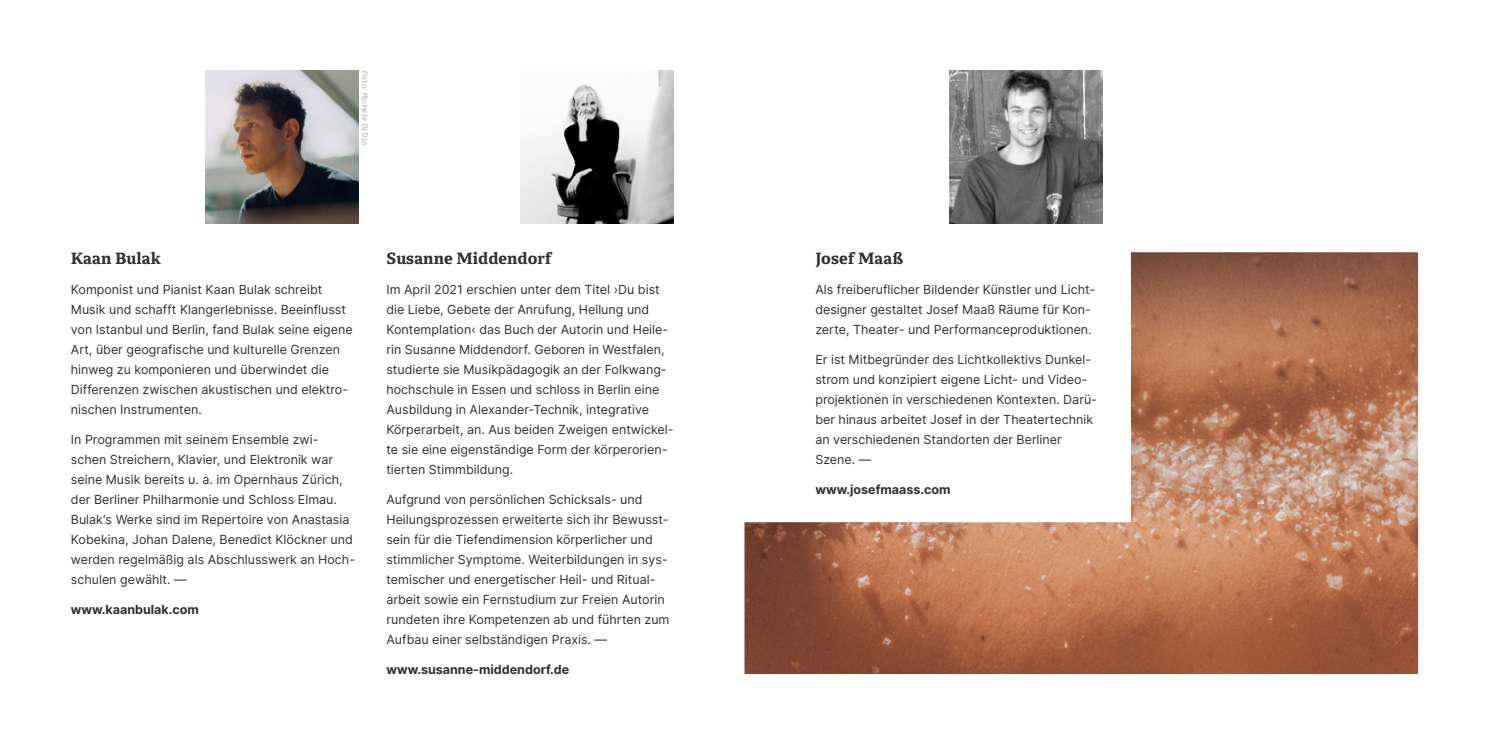
<style>
.page{position:relative;width:1489px;height:745px;background:#fff}
.page>*{position:absolute;margin:0;border:0;box-sizing:border-box;transform-origin:0 0}
.t1{font:700 17.5px "Calicanto";color:#312f30}
.t2{font:12.5px/20px "Inter";color:#312f30}
.t3{font:700 12.5px "Inter";color:#312f30}
.t4{font:7.5px "Wolle Lfrnt";color:#b2b3b7}
</style>
<div class="page">
<img style="left:744px;top:252px;width:673px;height:421px">
<img style="left:205px;top:71px;width:153px;height:153px">
<img style="left:520px;top:71px;width:153px;height:153px">
<img style="left:949px;top:71px;width:153px;height:153px">
<p class="t4" style="left:370px;top:71px;width:76px;rotate:90deg">Foto: Michele Di Dio</p>
<h1 class="t1" style="left:71px;top:247px;width:91px">Kaan Bulak</h1>
<p class="t2" style="left:71px;top:278px;width:283px">Komponist und Pianist Kaan Bulak schreibt Musik und schafft Klangerlebnisse. Beeinflusst von Istanbul und Berlin, fand Bulak seine eigene Art, über geografische und kulturelle Grenzen hinweg zu komponieren und überwindet die Differenzen zwischen akustischen und elektro&shy;nischen Instrumenten.</p>
<p class="t2" style="left:71px;top:428px;width:286px">In Programmen mit seinem Ensemble zwi&shy;schen Streichern, Klavier, und Elektronik war seine Musik bereits u. a. im Opernhaus Zürich, der Berliner Philharmonie und Schloss Elmau.<br>Bulak‘s Werke sind im Repertoire von Anastasia Kobekina, Johan Dalene, Benedict Klöckner und werden regelmäßig als Abschlusswerk an Hoch&shy;schulen gewählt. —</p>
<p class="t3" style="left:71px;top:600px;width:130px">www.kaanbulak.com</p>
<h1 class="t1" style="left:386px;top:247px;width:167px">Susanne Middendorf</h1>
<p class="t2" style="left:386px;top:278px;width:289px">Im April 2021 erschien unter dem Titel ›Du bist die Liebe, Gebete der Anrufung, Heilung und Kontemplation‹ das Buch der Autorin und Heile&shy;rin Susanne Middendorf. Geboren in Westfalen, studierte sie Musikpädagogik an der Folkwang&shy;hochschule in Essen und schloss in Berlin eine Ausbildung in Alexander-Technik, integrative Körperarbeit, an. Aus beiden Zweigen entwickel&shy;te sie eine eigenständige Form der körperorien&shy;tierten Stimmbildung.</p>
<p class="t2" style="left:386px;top:488px;width:284px">Aufgrund von persönlichen Schicksals- und Heilungsprozessen erweiterte sich ihr Bewusst&shy;sein für die Tiefendimension körperlicher und stimmlicher Symptome. Weiterbildungen in sys&shy;temischer und energetischer Heil- und Ritual&shy;arbeit sowie ein Fernstudium zur Freien Autorin rundeten ihre Kompetenzen ab und führten zum Aufbau einer selbständigen Praxis. —</p>
<p class="t3" style="left:386px;top:660px;width:184px">www.susanne-middendorf.de</p>
<h1 class="t1" style="left:815px;top:247px;width:89px">Josef Maaß</h1>
<p class="t2" style="left:815px;top:278px;width:281px">Als freiberuflicher Bildender Künstler und Licht&shy;designer gestaltet Josef Maaß Räume für Kon&shy;zerte, Theater- und Performanceproduktionen.</p>
<p class="t2" style="left:815px;top:348px;width:283px">Er ist Mitbegründer des Lichtkollektivs Dunkel&shy;strom und konzipiert eigene Licht- und Video&shy;projektionen in verschiedenen Kontexten. Darü&shy;ber hinaus arbeitet Josef in der Theatertechnik an verschiedenen Standorten der Berliner Szene. —</p>
<p class="t3" style="left:815px;top:480px;width:137px">www.josefmaass.com</p>
</div>
